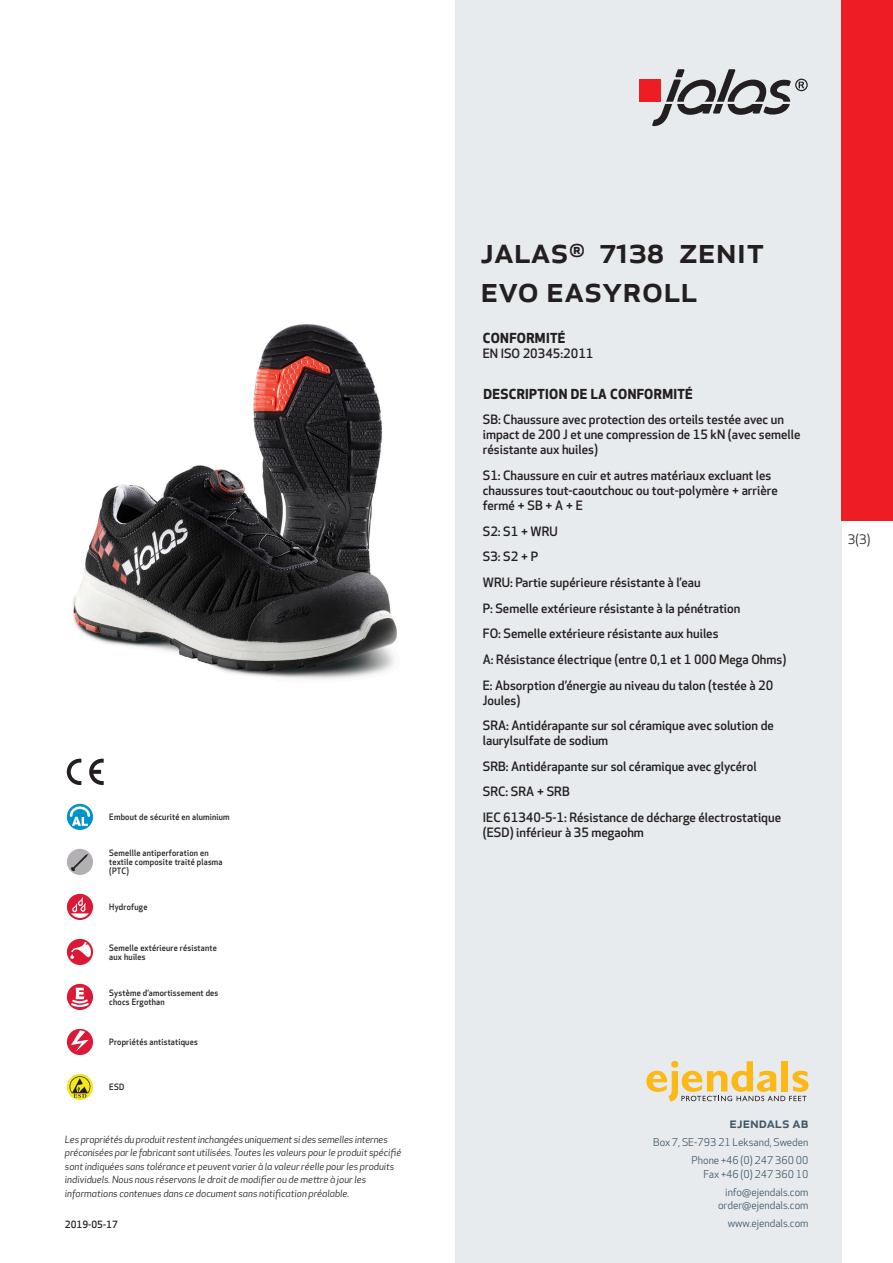
<style>
.page{position:relative;width:893px;height:1263px;background:#fff}
.page>*{position:absolute;margin:0;border:0;box-sizing:border-box;transform-origin:0 0}
.prodname{font:500 36px/39px "Apex New";color:#231f20}
.t1{font:500 15px "Apex New";color:#405968}
.Funktion_body{font:700 13.5px "Apex New";letter-spacing:.025em;color:#231f20}
.t2{font:12.75px "Apex New";color:#231f20}
.Funktion_body-2{font:500 12.6px/15px "Apex New";color:#231f20}
.t3{font:10.5px/18px "Apex New";color:#405968;text-align:right}
.t4{font:italic 9.75px/13.5px "Apex New";color:#231f20}
.t5{font:500 9.75px "Apex New";color:#231f20}
.Artikel{font:500 8.55px/9px "Apex New";letter-spacing:.025em;color:#231f20;scale:.95 1}
</style>
<div class="page">
<div style="left:455px;top:0;width:387px;height:1263px;background:#e8ebee"></div>
<svg style="left:646px;top:1061px;width:162px;height:40px"></svg>
<img style="left:73px;top:324px;width:324px;height:355px">
<div style="left:842px;top:0;width:51px;height:520px;background:#ee1d23"></div>
<svg style="left:67px;top:804px;width:26px;height:26px"></svg>
<svg style="left:70px;top:806px;width:20px;height:20px"></svg>
<div style="left:67px;top:849px;width:26px;height:26px;background:#b3b0b3;border-radius:50%"></div>
<svg style="left:71px;top:854px;width:17px;height:17px"></svg>
<div style="left:67px;top:894px;width:26px;height:26px;background:#db1836;border-radius:50%"></div>
<svg style="left:71px;top:897px;width:18px;height:21px"></svg>
<div style="left:67px;top:939px;width:26px;height:26px;background:#db1836;border-radius:50%"></div>
<svg style="left:70px;top:942px;width:21px;height:17px"></svg>
<svg style="left:67px;top:984px;width:26px;height:26px"></svg>
<svg style="left:69px;top:988px;width:22px;height:20px"></svg>
<div style="left:67px;top:1029px;width:26px;height:26px;background:#db1836;border-radius:50%"></div>
<svg style="left:71px;top:1030px;width:18px;height:22px"></svg>
<svg style="left:67px;top:1074px;width:26px;height:26px"></svg>
<svg style="left:70px;top:1076px;width:20px;height:22px"></svg>
<svg style="left:89px;top:759px;width:15px;height:26px"></svg>
<svg style="left:67px;top:759px;width:14px;height:26px"></svg>
<div style="left:639px;top:80px;width:22px;height:22px;background:#ee1d23"></div>
<svg style="left:652px;top:69px;width:156px;height:57px"></svg>
<p class="Artikel" style="left:109px;top:812px;width:128px">Embout de sécurité en aluminium</p>
<p class="Artikel" style="left:109px;top:848px;width:121px">Semellle antiperforation en textile composite traité plasma (PTC)</p>
<p class="Artikel" style="left:109px;top:902px;width:42px">Hydrofuge</p>
<p class="Artikel" style="left:109px;top:943px;width:115px">Semelle extérieure résistante aux huiles</p>
<p class="Artikel" style="left:109px;top:988px;width:116px">Système d’amortissement des chocs Ergothan</p>
<p class="Artikel" style="left:109px;top:1037px;width:95px">Propriétés antistatiques</p>
<p class="Artikel" style="left:109px;top:1082px;width:17px">ESD</p>
<p class="t4" style="left:65px;top:1132px;width:338px">Les propriétés du produit restent inchangées uniquement si des semelles internes préconisées par le fabricant sont utilisées. Toutes les valeurs pour le produit spécifié sont indiquées sans tolérance et peuvent varier à la valeur réelle pour les produits individuels. Nous nous réservons le droit de modifier ou de mettre à jour les informations contenues dans ce document sans notification préalable.</p>
<p class="t5" style="left:65px;top:1218px;width:54px">2019-05-17</p>
<p class="prodname" style="left:480px;top:230px;width:285px">JALAS<sup>®</sup> 7138 Zenit<br>Evo Easyroll</p>
<p class="Funktion_body" style="left:483px;top:328px;width:84px">CONFORMITÉ</p>
<p class="Funktion_body-2" style="left:483px;top:346px;width:112px">EN ISO 20345:2011</p>
<p class="Funktion_body" style="left:483px;top:384px;width:211px">DESCRIPTION DE LA CONFORMITÉ</p>
<p class="Funktion_body-2" style="left:483px;top:412px;width:319px">SB: Chaussure avec protection des orteils testée avec un impact de 200 J et une compression de 15 kN (avec semelle résistante aux huiles)</p>
<p class="Funktion_body-2" style="left:483px;top:468px;width:297px">S1: Chaussure en cuir et autres matériaux excluant les chaussures tout-caoutchouc ou tout-polymère + arrière fermé + SB + A + E</p>
<p class="Funktion_body-2" style="left:483px;top:523px;width:76px">S2: S1 + WRU</p>
<p class="Funktion_body-2" style="left:483px;top:549px;width:57px">S3: S2 + P</p>
<p class="Funktion_body-2" style="left:483px;top:575px;width:219px">WRU: Partie supérieure résistante à l’eau</p>
<p class="Funktion_body-2" style="left:483px;top:600px;width:259px">P: Semelle extérieure résistante à la pénétration</p>
<p class="Funktion_body-2" style="left:483px;top:626px;width:237px">FO: Semelle extérieure résistante aux huiles</p>
<p class="Funktion_body-2" style="left:483px;top:652px;width:305px">A: Résistance électrique (entre 0,1 et 1 000 Mega Ohms)</p>
<p class="Funktion_body-2" style="left:483px;top:677px;width:292px">E: Absorption d’énergie au niveau du talon (testée à 20<br>Joules)</p>
<p class="Funktion_body-2" style="left:483px;top:718px;width:293px">SRA: Antidérapante sur sol céramique avec solution de laurylsulfate de sodium</p>
<p class="Funktion_body-2" style="left:483px;top:758px;width:275px">SRB: Antidérapante sur sol céramique avec glycérol</p>
<p class="Funktion_body-2" style="left:483px;top:784px;width:88px">SRC: SRA + SRB</p>
<p class="Funktion_body-2" style="left:483px;top:810px;width:300px">IEC 61340-5-1: Résistance de décharge électrostatique (ESD) inférieur à 35 megaohm</p>
<p class="t2" style="left:848px;top:531px;width:24px">3(3)</p>
<p class="t1" style="left:729px;top:1113px;width:80px">ejendals ab</p>
<p class="t3" style="left:653px;top:1133px;width:157px">Box 7, SE-793 21 Leksand, Sweden<br>Phone +46 (0) 247 360 00</p>
<p class="t3" style="left:703px;top:1165px;width:107px">Fax +46 (0) 247 360 10 info@ejendals.com</p>
<p class="t3" style="left:718px;top:1196px;width:92px">order@ejendals.com</p>
<p class="t3" style="left:728px;top:1215px;width:82px">www.ejendals.com</p>
</div>
